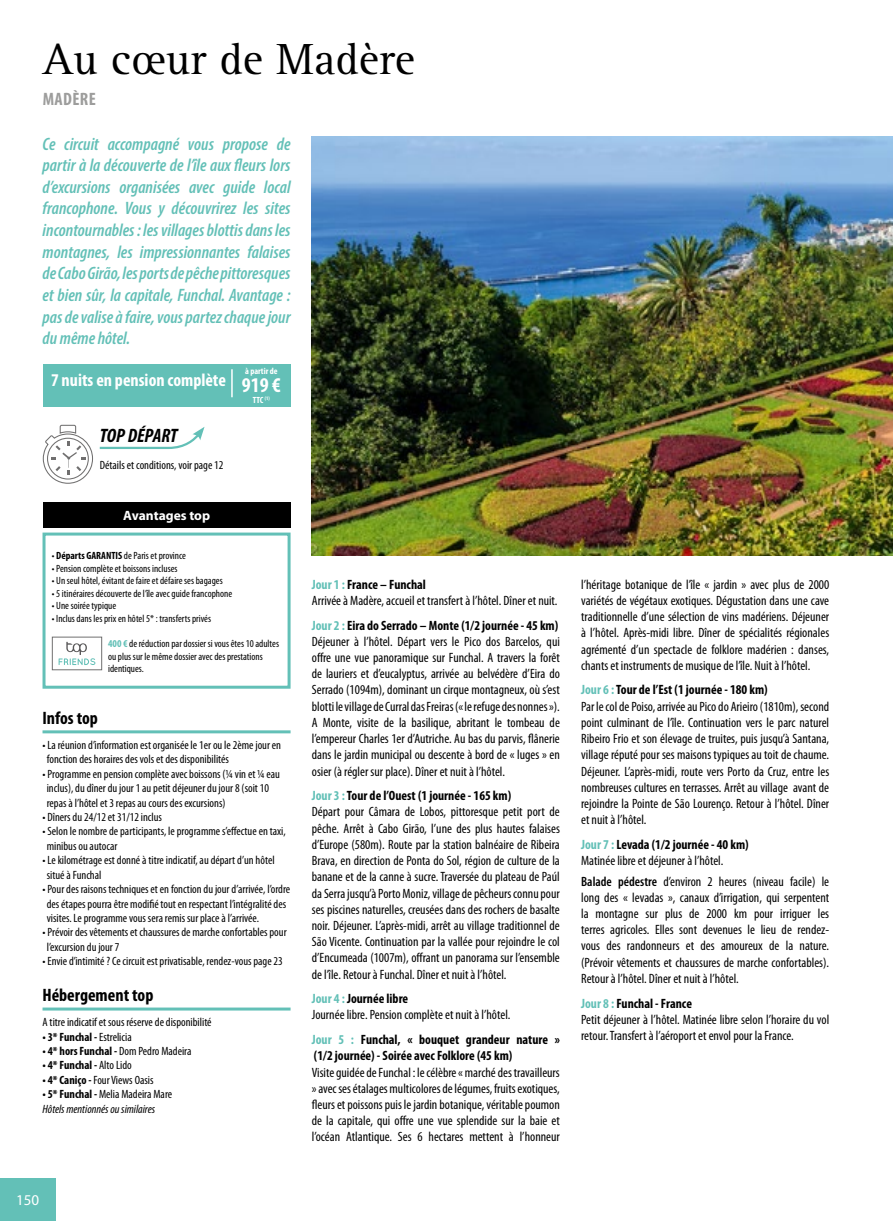
<style>
.page{position:relative;width:893px;height:1221px;background:#fff}
.page>*{position:absolute;margin:0;border:0;box-sizing:border-box;transform-origin:0 0}
.t1{font:45px "Rotis Serif Std";color:#000}
.t2{font:700 condensed 21px "Myriad Pro";color:#fff}
.t3{font:italic 700 condensed 19.5px "Myriad Pro";color:#000}
.t4{font:italic 18px/21.6px "Myriad Variable Concept";color:#63c0b7;text-align:justify}
.t5{font:700 condensed 18px "Myriad Pro";color:#fff}
.t6{font:700 condensed 18px "Myriad Pro";color:#000}
.t7{font:700 condensed 18px "Myriad Pro";letter-spacing:.02em;color:#9d9d9c}
.t8{font:15px "Myriad Pro";color:#fff}
.t9{font:condensed 13.5px/16.2px "Myriad Pro";color:#000}
.t10{font:700 condensed 13.5px/16.2px "Myriad Pro";color:#000}
.t11{font:700 13.5px "Myriad Pro";color:#fff}
.t12{font:condensed 12px/14.4px "Myriad Pro";color:#000}
.t13{font:700 condensed 12px "Myriad Pro";color:#000}
.t14{font:italic condensed 12px/14.4px "Myriad Pro";color:#000}
.t15{font:condensed 10.5px/12.6px "Myriad Pro";color:#000}
.t16{font:700 condensed 9px "Myriad Pro";color:#fff}
.s1{font-weight:700}
.s2{font-weight:700;color:#63c0b7}
.s3{font-weight:400}
.s4{font-weight:700;font-style:normal}
.s5{font-style:normal}
.s6{color:#63c0b7}
.s7{font-weight:600}
</style>
<div class="page">
<div style="left:0;top:1178px;width:55px;height:42px;background:#63c0b7"></div>
<img style="left:312px;top:136px;width:581px;height:420px">
<hr style="left:43px;top:730px;width:248px;height:3px;background:#63c0b7">
<hr style="left:43px;top:1007px;width:248px;height:3px;background:#63c0b7">
<div style="left:43px;top:502px;width:248px;height:25px;background:#000"></div>
<div style="left:43px;top:364px;width:248px;height:42px;background:#63c0b7"></div>
<hr style="left:231px;top:369px;width:2px;height:28px;background:#fff">
<svg style="left:42px;top:532px;width:249px;height:157px"></svg>
<svg style="left:42px;top:424px;width:163px;height:60px"></svg>
<h1 class="t1" style="left:43px;top:34px;width:374px">Au cœur de Madère</h1>
<h3 class="t7" style="left:43px;top:88px;width:54px">MADÈRE</h3>
<p class="t4" style="left:43px;top:133px;width:249px">Ce circuit accompagné vous propose de partir à la découverte de l’île aux fleurs lors d’excursions organisées avec guide local francophone. Vous y découvrirez les sites incontournables : les villages blottis dans les montagnes, les impressionnantes falaises de Cabo Girão, les ports de pêche pittoresques et bien sûr, la capitale, Funchal. Avantage : pas de valise à faire, vous partez chaque jour du même hôtel.</p>
<h3 class="t5" style="left:51px;top:368px;width:176px">7 nuits en pension complète</h3>
<h3 class="t3" style="left:100px;top:423px;width:79px">TOP DÉPART</h3>
<p class="t12" style="left:100px;top:457px;width:125px">Détails et conditions, voir page 12</p>
<p class="t16" style="left:245px;top:365px;width:34px">à partir de</p>
<h2 class="t2" style="left:242px;top:372px;width:41px">919 €</h2>
<p class="t16" style="left:253px;top:394px;width:19px">TTC <sup>(1)</sup></p>
<p class="t11" style="left:123px;top:506px;width:88px">Avantages top</p>
<p class="t15" style="left:52px;top:549px;width:136px">• <span class="s1">Départs GARANTIS</span> de Paris et province</p>
<p class="t15" style="left:52px;top:561px;width:127px">• Pension complète et boissons incluses</p>
<p class="t15" style="left:52px;top:574px;width:172px">• Un seul hôtel, évitant de faire et défaire ses bagages</p>
<p class="t15" style="left:52px;top:587px;width:182px">• 5 itinéraires découverte de l’île avec guide francophone</p>
<p class="t15" style="left:52px;top:599px;width:66px">• Une soirée typique</p>
<p class="t15" style="left:52px;top:612px;width:161px">• Inclus dans les prix en hôtel 5* : transferts privés</p>
<p class="t15" style="left:108px;top:637px;width:172px"><span class="s2">400 €</span> de réduction par dossier si vous êtes 10 adultes ou plus sur le même dossier avec des prestations identiques.</p>
<h3 class="t6" style="left:43px;top:706px;width:57px">Infos top</h3>
<p class="t12" style="left:47px;top:737px;width:236px;text-indent:-4px">• La réunion d’information est organisée le 1er ou le 2ème jour en fonction des horaires des vols et des disponibilités</p>
<p class="t12" style="left:47px;top:766px;width:235px;text-indent:-4px">• Programme en pension complète avec boissons (¼ vin et ¼ eau inclus), du dîner du jour 1 au petit déjeuner du jour 8 (soit 10 repas à l’hôtel et 3 repas au cours des excursions)</p>
<p class="t12" style="left:43px;top:809px;width:121px">• Dîners du 24/12 et 31/12 inclus</p>
<p class="t12" style="left:47px;top:824px;width:241px;text-indent:-4px">• Selon le nombre de participants, le programme s’effectue en taxi, minibus ou autocar</p>
<p class="t12" style="left:47px;top:852px;width:229px;text-indent:-4px">• Le kilométrage est donné à titre indicatif, au départ d’un hôtel situé à Funchal</p>
<p class="t12" style="left:47px;top:881px;width:245px;text-indent:-4px">• Pour des raisons techniques et en fonction du jour d’arrivée, l’ordre des étapes pourra être modifié tout en respectant l’intégralité des visites. Le programme vous sera remis sur place à l’arrivée.</p>
<p class="t12" style="left:47px;top:924px;width:241px;text-indent:-4px">• Prévoir des vêtements et chaussures de marche confortables pour l’excursion du jour 7</p>
<p class="t12" style="left:43px;top:953px;width:242px">• Envie d’intimité ? Ce circuit est privatisable, rendez-vous page 23</p>
<h3 class="t6" style="left:43px;top:983px;width:112px">Hébergement top</h3>
<p class="t12" style="left:43px;top:1014px;width:171px">A titre indicatif et sous réserve de disponibilité</p>
<p class="t13" style="left:43px;top:1029px;width:91px">• 3* Funchal - <span class="s3">Estrelicia</span></p>
<p class="t13" style="left:43px;top:1043px;width:151px">• 4* hors Funchal - <span class="s3">Dom Pedro Madeira</span></p>
<p class="t13" style="left:43px;top:1057px;width:91px">• 4* Funchal - <span class="s3">Alto Lido</span></p>
<p class="t12" style="left:43px;top:1072px;width:112px"><span class="s1">• 4* Caniço -</span> Four Views Oasis</p>
<p class="t14" style="left:43px;top:1086px;width:131px"><span class="s4">• 5* Funchal -</span> <span class="s5">Melia Madeira Mare<br></span>Hôtels mentionnés ou similaires</p>
<p class="t8" style="left:16px;top:1190px;width:25px">150</p>
<p class="t9" style="left:312px;top:576px;width:247px"><span class="s2">Jour 1 :</span> <span class="s1">France – Funchal<br></span>Arrivée à Madère, accueil et transfert à l’hôtel. Dîner et nuit.</p>
<p class="t9" style="left:312px;top:617px;width:250px"><span class="s2">Jour 2 :</span> <span class="s1">Eira do Serrado – Monte (1/2 journée - 45 km)<br></span>Déjeuner à l’hôtel. Départ vers le Pico dos Barcelos, qui offre une vue panoramique sur Funchal. A travers la forêt de lauriers et d’eucalyptus, arrivée au belvédère d’Eira do Serrado (1094m), dominant un cirque montagneux, où s’est blotti le village de Curral das Freiras (« le refuge des nonnes »).<br>A Monte, visite de la basilique, abritant le tombeau de l’empereur Charles 1er d’Autriche. Au bas du parvis, flânerie dans le jardin municipal ou descente à bord de « luges » en osier (à régler sur place). Dîner et nuit à l’hôtel.</p>
<p class="t9" style="left:312px;top:787px;width:250px"><span class="s2">Jour 3 :</span> <span class="s1">Tour de l’Ouest (1 journée - 165 km)<br></span>Départ pour Câmara de Lobos, pittoresque petit port de pêche. Arrêt à Cabo Girão, l’une des plus hautes falaises d’Europe (580m). Route par la station balnéaire de Ribeira Brava, en direction de Ponta do Sol, région de culture de la banane et de la canne à sucre. Traversée du plateau de Paúl da Serra jusqu’à Porto Moniz, village de pêcheurs connu pour ses piscines naturelles, creusées dans des rochers de basalte noir. Déjeuner. L’après-midi, arrêt au village traditionnel de São Vicente. Continuation par la vallée pour rejoindre le col d’Encumeada (1007m), offrant un panorama sur l’ensemble de l’île. Retour à Funchal. Dîner et nuit à l’hôtel.</p>
<p class="t9" style="left:312px;top:990px;width:200px"><span class="s2">Jour 4 :</span> <span class="s1">Journée libre<br></span>Journée libre. Pension complète et nuit à l’hôtel.</p>
<p class="t10" style="left:312px;top:1031px;width:250px"><span class="s6">Jour 5 :</span> Funchal, « bouquet grandeur nature » (1/2 journée) - Soirée avec Folklore (45 km)</p>
<p class="t9" style="left:312px;top:1063px;width:250px;text-align:justify">Visite guidée de Funchal : le célèbre « marché des travailleurs » avec ses étalages multicolores de légumes, fruits exotiques, fleurs et poissons puis le jardin botanique, véritable poumon de la capitale, qui offre une vue splendide sur la baie et l’océan Atlantique. Ses 6 hectares mettent à l’honneur</p>
<p class="t9" style="left:581px;top:576px;width:250px;text-align:justify">l’héritage botanique de l’île « jardin » avec plus de 2000 variétés de végétaux exotiques. Dégustation dans une cave traditionnelle d’une sélection de vins madériens. Déjeuner à l’hôtel. Après-midi libre. Dîner de spécialités régionales agrémenté d’un spectacle de folklore madérien : danses, chants et instruments de musique de l’île. Nuit à l’hôtel.</p>
<p class="t9" style="left:581px;top:681px;width:250px"><span class="s2">Jour 6 :</span> <span class="s1">Tour de l’Est (1 journée - 180 km)<br></span>Par le col de Poiso, arrivée au Pico do Arieiro (1810m), second point culminant de l’île. Continuation vers le parc naturel Ribeiro Frio et son élevage de truites, puis jusqu’à Santana, village réputé pour ses maisons typiques au toit de chaume.<br>Déjeuner. L’après-midi, route vers Porto da Cruz, entre les nombreuses cultures en terrasses. Arrêt au village avant de rejoindre la Pointe de São Lourenço. Retour à l’hôtel. Dîner et nuit à l’hôtel.</p>
<p class="t9" style="left:581px;top:836px;width:169px"><span class="s2">Jour 7 :</span> <span class="s1">Levada (1/2 journée - 40 km)<br></span>Matinée libre et déjeuner à l’hôtel.</p>
<p class="t9" style="left:581px;top:872px;width:250px;text-align:justify"><span class="s7">Balade pédestre</span> d’environ 2 heures (niveau facile) le long des « levadas », canaux d’irrigation, qui serpentent la montagne sur plus de 2000 km pour irriguer les terres agricoles. Elles sont devenues le lieu de rendez&shy;vous des randonneurs et des amoureux de la nature. (Prévoir vêtements et chaussures de marche confortables).<br>Retour à l’hôtel. Dîner et nuit à l’hôtel.</p>
<p class="t9" style="left:581px;top:994px;width:250px"><span class="s2">Jour 8 :</span> <span class="s1">Funchal - France<br></span>Petit déjeuner à l’hôtel. Matinée libre selon l’horaire du vol retour. Transfert à l’aéroport et envol pour la France.</p>
</div>
